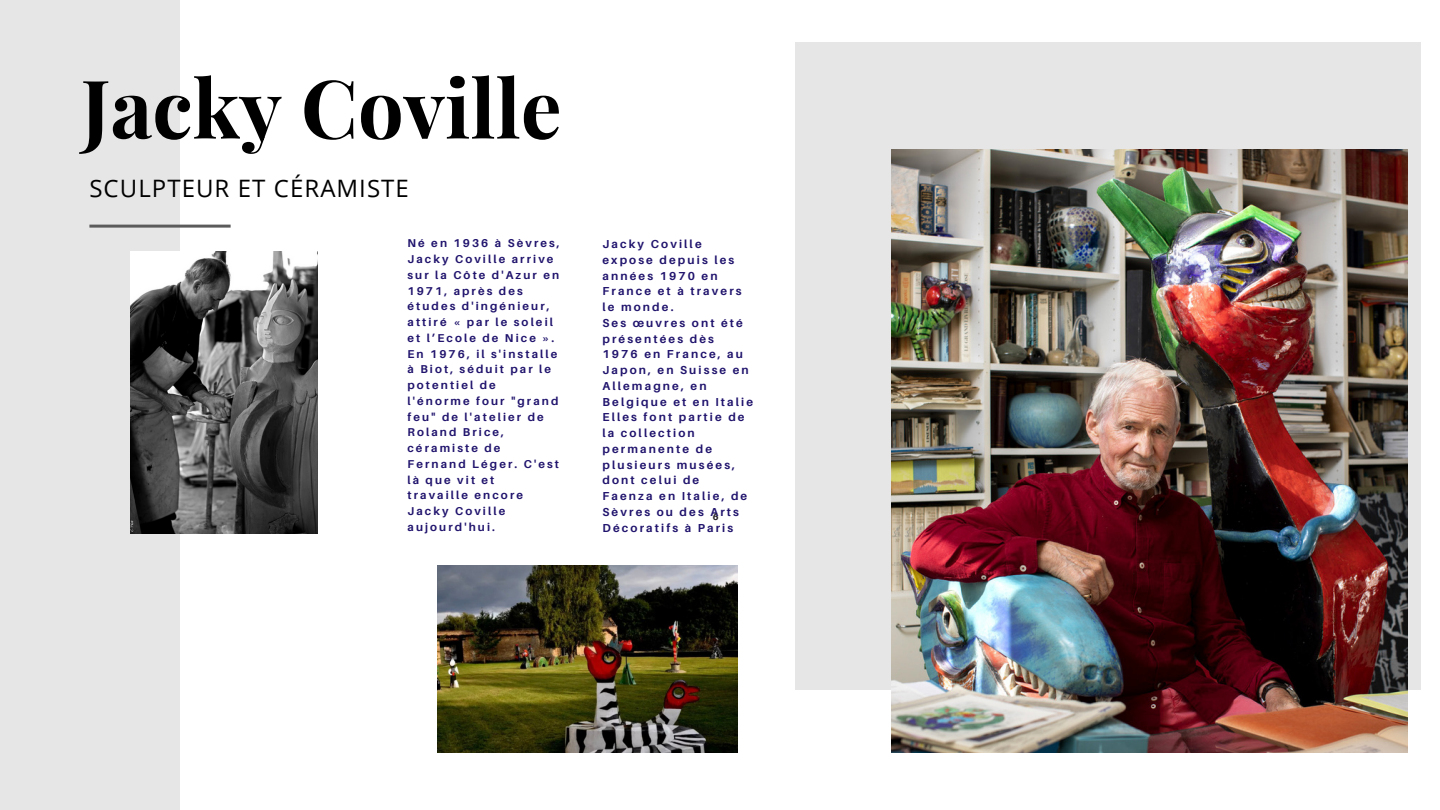
<style>
.page{position:relative;width:1440px;height:810px;background:#fff}
.page>*{position:absolute;margin:0;border:0;box-sizing:border-box;transform-origin:0 0}
.t1{font:700 81px "Playfair Display";color:#000}
.t2{font:24px "Open Sans";letter-spacing:.045em;color:#000}
.t3{font:700 11.6px/15.8px "Aileron";letter-spacing:.185em;color:#20146d}
.t4{font:700 11.4px/15.8px "Aileron";letter-spacing:.185em;color:#20146d}
.t5{font:700 9.5px "IBM Plex Sans";color:#231f20}
</style>
<div class="page">
<div style="left:795px;top:42px;width:626px;height:648px;background:#e6e6e6"></div>
<div style="left:0;top:0;width:180px;height:810px;background:#e6e6e6"></div>
<hr style="left:89px;top:225px;width:142px;height:3px;background:#5b5b5b">
<img style="left:130px;top:252px;width:188px;height:281px">
<img style="left:891px;top:150px;width:516px;height:602px">
<img style="left:438px;top:566px;width:300px;height:186px">
<h1 class="t1" style="left:81px;top:51px;width:482px">Jacky Coville</h1>
<h2 class="t2" style="left:89px;top:171px;width:321px">SCULPTEUR ET CÉRAMISTE</h2>
<p class="t4" style="left:407px;top:235px;width:154px">Né en 1936 à Sèvres,<br>Jacky Coville arrive sur la Côte d'Azur en<br>1971, après des études d'ingénieur, attiré « par le soleil et l’Ecole de Nice ».</p>
<p class="t4" style="left:407px;top:346px;width:153px">En 1976, il s'installe à Biot, séduit par le potentiel de l'énorme four "grand feu" de l'atelier de<br>Roland Brice, céramiste de<br>Fernand Léger. C'est là que vit et<br>travaille encore<br>Jacky Coville aujourd'hui.</p>
<p class="t3" style="left:602px;top:236px;width:141px">Jacky Coville expose depuis les années 1970 en<br>France et à travers le monde.</p>
<p class="t3" style="left:602px;top:315px;width:152px">Ses œuvres ont été présentées dès<br>1976 en France, au<br>Japon, en Suisse en<br>Allemagne, en<br>Belgique et en Italie</p>
<p class="t3" style="left:602px;top:409px;width:146px">Elles font partie de la collection permanente de plusieurs musées, dont celui de<br>Faenza en Italie, de<br>Sèvres ou des Arts<br>Décoratifs à Paris</p>
<p class="t5" style="left:713px;top:510px;width:7px">6</p>
</div>
